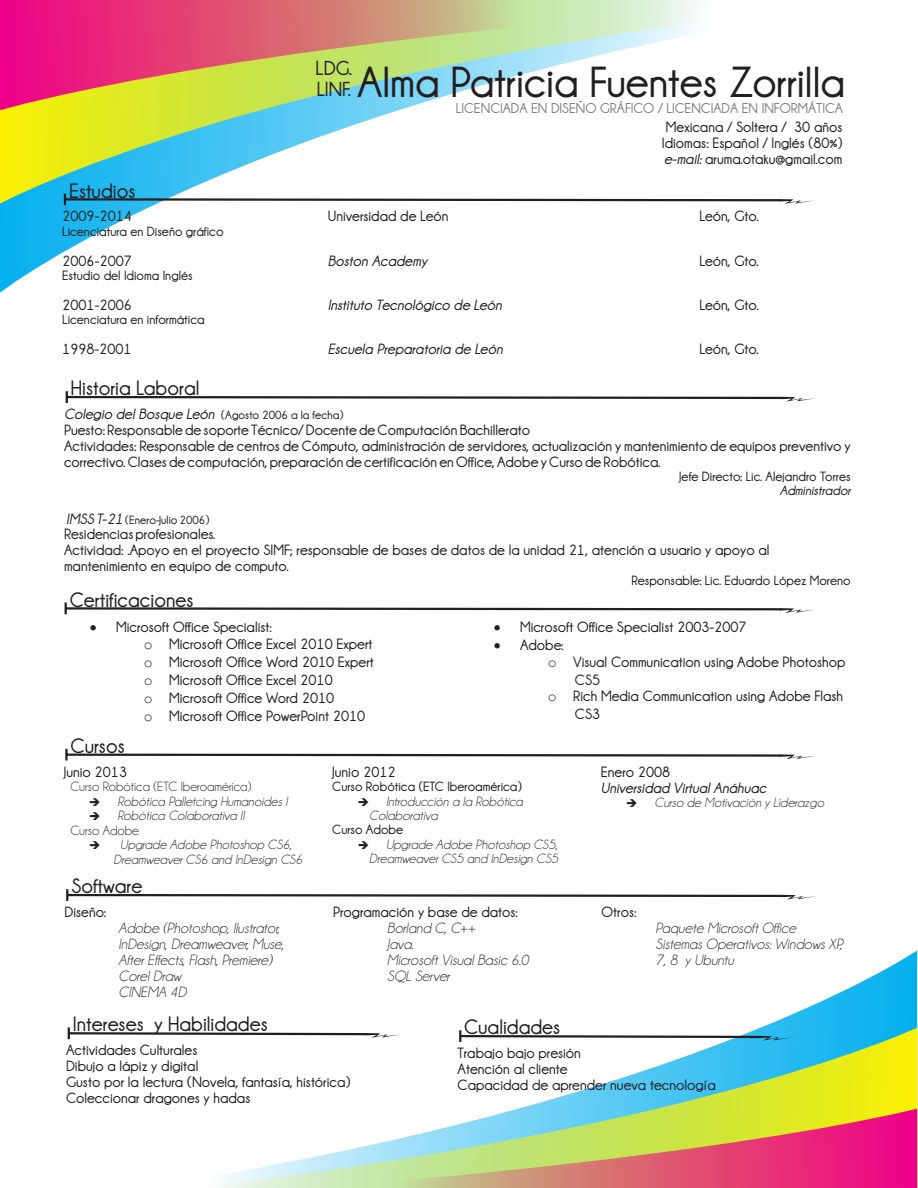
<style>
.page{position:relative;width:918px;height:1188px;background:#fff}
.page>*{position:absolute;margin:0;border:0;box-sizing:border-box;transform-origin:0 0}
.t1{font:700 43.8px "Champagne&Limousines";color:#231f20}
.t2{font:700 21px "Champagne&Limousines";color:#231f20}
.t3{font:700 20.4px "Champagne&Limousines";color:#231f20}
.t4{font:700 15px/15.8px "Champagne&Limousines";color:#231f20}
.t5{font:italic 15px "Champagne&Limousines";color:#231f20}
.t6{font:italic 700 15px "Champagne&Limousines";color:#231f20}
.t7{font:700 14.4px "Champagne&Limousines";color:#808080}
.t8{font:italic 13.5px "Champagne&Limousines";color:#231f20}
.t9{font:700 13.5px "Champagne&Limousines";color:#231f20}
.t10{font:13.5px "Champagne&Limousines";color:#231f20}
.t11{font:italic 700 13.5px "Champagne&Limousines";color:#231f20}
.t12{font:700 12px "Champagne&Limousines";color:#231f20}
.s1{font-size:20.4px}
.s2{font-style:italic}
.s3{font-size:12px}
.s4{font-style:italic;font-size:15px}
.s5{font-family:"Courier New";font-weight:400}
</style>
<div class="page">
<svg style="left:0;top:205px;width:154px;height:88px"></svg>
<svg style="left:0;top:111px;width:396px;height:94px"></svg>
<svg style="left:0;top:0;width:697px;height:111px"></svg>
<svg style="left:762px;top:950px;width:155px;height:77px"></svg>
<svg style="left:67px;top:1027px;width:851px;height:161px"></svg>
<svg style="left:67px;top:1109px;width:850px;height:79px"></svg>
<svg style="left:64px;top:193px;width:750px;height:12px"></svg>
<svg style="left:66px;top:391px;width:750px;height:12px"></svg>
<svg style="left:65px;top:603px;width:750px;height:11px"></svg>
<svg style="left:65px;top:749px;width:750px;height:12px"></svg>
<svg style="left:66px;top:889px;width:750px;height:12px"></svg>
<svg style="left:68px;top:1027px;width:334px;height:12px"></svg>
<svg style="left:459px;top:1030px;width:335px;height:12px"></svg>
<h2 class="t2" style="left:69px;top:183px;width:68px">Estudios</h2>
<h3 class="t3" style="left:316px;top:61px;width:38px">LDG.</h3>
<h1 class="t1" style="left:317px;top:66px;width:530px"><span class="s1">LINF.</span> Alma Patricia Fuentes Zorrilla</h1>
<p class="t7" style="left:456px;top:103px;width:389px">LICENCIADA EN DISEÑO GRÁFICO / LICENCIADA EN INFORMÁTICA</p>
<p class="t4" style="left:662px;top:120px;width:182px;text-align:justify">Mexicana / Soltera / 30 años Idiomas: Español / Inglés (80%) <span class="s2">e-mail:</span> aruma.otaku@gmail.com</p>
<p class="t4" style="left:62px;top:210px;width:71px">2009-2014</p>
<p class="t4" style="left:328px;top:210px;width:122px">Universidad de León</p>
<p class="t4" style="left:699px;top:210px;width:61px">León, Gto.</p>
<p class="t9" style="left:62px;top:227px;width:163px">Licenciatura en Diseño gráfico</p>
<p class="t4" style="left:62px;top:254px;width:71px">2006-2007</p>
<p class="t6" style="left:328px;top:255px;width:101px">Boston Academy</p>
<p class="t4" style="left:699px;top:254px;width:61px">León, Gto.</p>
<p class="t9" style="left:62px;top:271px;width:132px">Estudio del Idioma Inglés</p>
<p class="t4" style="left:62px;top:298px;width:71px">2001-2006</p>
<p class="t6" style="left:328px;top:300px;width:176px">Instituto Tecnológico de León</p>
<p class="t4" style="left:699px;top:298px;width:61px">León, Gto.</p>
<p class="t9" style="left:62px;top:315px;width:144px">Licenciatura en informática</p>
<p class="t4" style="left:62px;top:342px;width:71px">1998-2001</p>
<p class="t6" style="left:328px;top:344px;width:176px">Escuela Preparatoria de León</p>
<p class="t4" style="left:699px;top:342px;width:61px">León, Gto.</p>
<h2 class="t2" style="left:71px;top:381px;width:130px">Historia Laboral</h2>
<p class="t4" style="left:64px;top:407px;width:788px"><span class="s2">Colegio del Bosque León</span> <span class="s3">(Agosto 2006 a la fecha)<br></span>Puesto: Responsable de soporte Técnico/ Docente de Computación Bachillerato<br>Actividades: Responsable de centros de Cómputo, administración de servidores, actualización y mantenimiento de equipos preventivo y correctivo. Clases de computación, preparación de certificación en Office, Adobe y Curso de Robótica.</p>
<p class="t9" style="left:679px;top:472px;width:173px">Jefe Directo: Lic. Alejandro Torres</p>
<p class="t11" style="left:780px;top:486px;width:72px">Administrador</p>
<p class="t12" style="left:66px;top:515px;width:145px"><span class="s4">IMSS T-21</span> (Enero-Julio 2006)</p>
<p class="t4" style="left:64px;top:527px;width:707px">Residencias profesionales.<br>Actividad: .Apoyo en el proyecto SIMF; responsable de bases de datos de la unidad 21, atención a usuario y apoyo al mantenimiento en equipo de computo.</p>
<p class="t9" style="left:632px;top:576px;width:221px">Responsable: Lic. Eduardo López Moreno</p>
<h2 class="t2" style="left:70px;top:592px;width:125px">Certificaciones</h2>
<p class="t4" style="left:90px;top:620px;width:183px">• Microsoft Office Specialist:</p>
<p class="t4" style="left:494px;top:620px;width:254px">• Microsoft Office Specialist 2003-2007</p>
<p class="t4" style="left:144px;top:637px;width:230px"><span class="s5">o</span> Microsoft Office Excel 2010 Expert</p>
<p class="t4" style="left:494px;top:639px;width:71px">• Adobe:</p>
<p class="t4" style="left:144px;top:655px;width:231px"><span class="s5">o</span> Microsoft Office Word 2010 Expert</p>
<p class="t4" style="left:548px;top:655px;width:299px"><span class="s5">o</span> Visual Communication using Adobe Photoshop</p>
<p class="t4" style="left:144px;top:673px;width:190px"><span class="s5">o</span> Microsoft Office Excel 2010</p>
<p class="t4" style="left:575px;top:673px;width:27px">CS5</p>
<p class="t4" style="left:144px;top:691px;width:192px"><span class="s5">o</span> Microsoft Office Word 2010</p>
<p class="t4" style="left:548px;top:689px;width:297px"><span class="s5">o</span> Rich Media Communication using Adobe Flash</p>
<p class="t4" style="left:144px;top:709px;width:223px"><span class="s5">o</span> Microsoft Office PowerPoint 2010</p>
<p class="t4" style="left:575px;top:707px;width:27px">CS3</p>
<h2 class="t2" style="left:71px;top:738px;width:56px">Cursos</h2>
<p class="t4" style="left:64px;top:765px;width:65px">Junio 2013</p>
<p class="t4" style="left:332px;top:765px;width:65px">Junio 2012</p>
<p class="t4" style="left:601px;top:765px;width:71px">Enero 2008</p>
<p class="t10" style="left:70px;top:782px;width:182px">Curso Robótica (ETC Iberoamérica)</p>
<p class="t9" style="left:332px;top:782px;width:191px">Curso Robótica (ETC Iberoamérica)</p>
<p class="t6" style="left:601px;top:782px;width:167px">Universidad Virtual Anáhuac</p>
<p class="t8" style="left:89px;top:796px;width:200px">➔ Robótica Palletcing Humanoides I</p>
<p class="t8" style="left:358px;top:796px;width:167px">➔ Introducción a la Robótica</p>
<p class="t8" style="left:626px;top:798px;width:199px">➔ Curso de Motivación y Liderazgo</p>
<p class="t8" style="left:89px;top:811px;width:157px">➔ Robótica Colaborativa II</p>
<p class="t8" style="left:369px;top:811px;width:70px">Colaborativa</p>
<p class="t10" style="left:70px;top:825px;width:70px">Curso Adobe</p>
<p class="t9" style="left:332px;top:825px;width:73px">Curso Adobe</p>
<p class="t8" style="left:89px;top:840px;width:204px">➔ Upgrade Adobe Photoshop CS6,</p>
<p class="t8" style="left:358px;top:839px;width:201px">➔ Upgrade Adobe Photoshop CS5,</p>
<p class="t8" style="left:114px;top:854px;width:190px">Dreamweaver CS6 and InDesign CS6</p>
<p class="t8" style="left:369px;top:854px;width:190px">Dreamweaver CS5 and InDesign CS5</p>
<h2 class="t2" style="left:71px;top:879px;width:73px">Software</h2>
<p class="t4" style="left:65px;top:905px;width:43px">Diseño:</p>
<p class="t4" style="left:333px;top:905px;width:186px">Programación y base de datos:</p>
<p class="t4" style="left:602px;top:905px;width:36px">Otros:</p>
<p class="t5" style="left:119px;top:923px;width:163px">Adobe (Photoshop, Ilustrator,</p>
<p class="t5" style="left:387px;top:923px;width:90px">Borland C, C++</p>
<p class="t5" style="left:656px;top:923px;width:142px">Paquete Microsoft Office</p>
<p class="t5" style="left:119px;top:939px;width:167px">InDesign, Dreamweaver, Muse,</p>
<p class="t5" style="left:387px;top:939px;width:28px">Java.</p>
<p class="t5" style="left:656px;top:939px;width:189px">Sistemas Operativos: Windows XP,</p>
<p class="t5" style="left:119px;top:955px;width:155px">After Effects, Flash, Premiere)</p>
<p class="t5" style="left:387px;top:955px;width:143px">Microsoft Visual Basic 6.0</p>
<p class="t5" style="left:656px;top:955px;width:80px">7, 8 y Ubuntu</p>
<p class="t5" style="left:119px;top:971px;width:64px">Corel Draw</p>
<p class="t5" style="left:387px;top:971px;width:64px">SQL Server</p>
<p class="t5" style="left:119px;top:987px;width:69px">CINEMA 4D</p>
<h2 class="t2" style="left:73px;top:1017px;width:196px">Intereses y Habilidades</h2>
<p class="t4" style="left:66px;top:1043px;width:286px">Actividades Culturales<br>Dibujo a lápiz y digital<br>Gusto por la lectura (Novela, fantasía, histórica)<br>Coleccionar dragones y hadas</p>
<h2 class="t2" style="left:464px;top:1020px;width:98px">Cualidades</h2>
<p class="t4" style="left:458px;top:1046px;width:260px">Trabajo bajo presión<br>Atención al cliente<br>Capacidad de aprender nueva tecnología</p>
</div>
